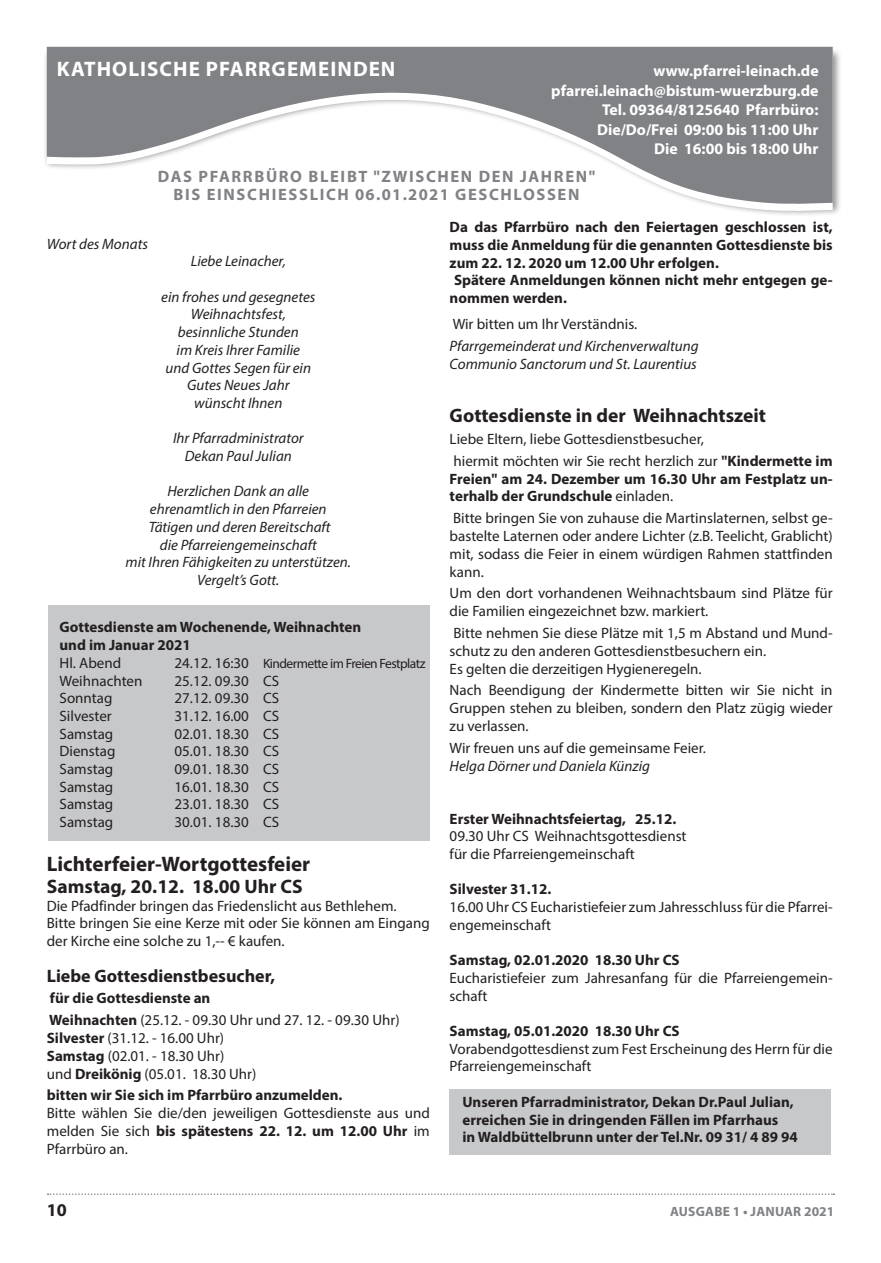
<style>
.page{position:relative;width:881px;height:1263px;background:#fff}
.page>*{position:absolute;margin:0;border:0;box-sizing:border-box;transform-origin:0 0}
.t1{font:700 21px "Myriad Pro";color:#231f20}
.t2{font:700 21px "Myriad Pro";letter-spacing:.05em;color:#fff}
.t3{font:700 19.5px "Myriad Pro";color:#231f20}
.t4{font:700 18px "Myriad Pro";color:#231f20}
.t5{font:700 16.5px/17.7px "Myriad Pro";letter-spacing:.1em;color:#808285;text-align:center}
.t6{font:700 15.75px/19.5px "Myriad Pro";color:#fff;text-align:right}
.t7{font:15px/17.7px "Myriad Pro";color:#231f20}
.t8{font:700 15px/17.7px "Myriad Pro";color:#231f20}
.t9{font:italic 15px/17.7px "Myriad Pro";color:#231f20;text-align:center}
.t10{font:13.5px "Myriad Pro";letter-spacing:-.04em;color:#231f20}
.t11{font:700 13.5px "Myriad Pro";letter-spacing:.02em;color:#808285}
.s1{font-size:15px}
.s2{font-weight:700}
.s3{font-weight:400}
</style>
<div class="page">
<div style="left:43px;top:48px;width:798px;height:169px;background:#231f20;opacity:.5"></div>
<svg style="left:47px;top:204px;width:785px;height:7px"></svg>
<svg style="left:47px;top:47px;width:785px;height:157px;fill:#808285"></svg>
<div style="left:449px;top:1090px;width:381px;height:65px;background:#c7c8ca"></div>
<svg style="left:48px;top:1193px;width:786px;height:2px"></svg>
<div style="left:48px;top:605px;width:381px;height:235px;background:#c7c8ca"></div>
<h1 class="t2" style="left:57px;top:56px;width:340px">KATHOLISCHE PFARRGEMEINDEN</h1>
<p class="t6" style="left:551px;top:61px;width:269px">www.pfarrei-leinach.de pfarrei.leinach@bistum-wuerzburg.de<br>Tel. 09364/8125640 Pfarrbüro:<br>Die/Do/Frei 09:00 bis 11:00 Uhr<br>Die 16:00 bis 18:00 Uhr</p>
<p class="t5" style="left:158px;top:167px;width:438px">DAS PFARRBÜRO BLEIBT "ZWISCHEN DEN JAHREN"<br>BIS EINSCHIESSLICH 06.01.2021 GESCHLOSSEN</p>
<p class="t9" style="left:47px;top:234px;width:103px">Wort des Monats</p>
<p class="t9" style="left:191px;top:252px;width:97px">Liebe Leinacher,</p>
<p class="t9" style="left:161px;top:288px;width:156px">ein frohes und gesegnetes<br>Weihnachtsfest, besinnliche Stunden<br>im Kreis Ihrer Familie<br>und Gottes Segen für ein<br>Gutes Neues Jahr wünscht Ihnen</p>
<p class="t9" style="left:173px;top:429px;width:132px">Ihr Pfarradministrator<br>Dekan Paul Julian</p>
<p class="t9" style="left:126px;top:482px;width:227px">Herzlichen Dank an alle ehrenamtlich in den Pfarreien<br>Tätigen und deren Bereitschaft<br>die Pfarreiengemeinschaft<br>mit Ihren Fähigkeiten zu unterstützen.<br>Vergelt’s Gott.</p>
<p class="t8" style="left:60px;top:618px;width:303px">Gottesdienste am Wochenende, Weihnachten und im Januar 2021</p>
<p class="t7" style="left:60px;top:654px;width:63px">Hl. Abend</p>
<p class="t10" style="left:174px;top:655px;width:252px"><span class="s1">24.12. 16:30</span> Kindermette im Freien Festplatz</p>
<p class="t7" style="left:60px;top:671px;width:84px">Weihnachten</p>
<p class="t7" style="left:174px;top:671px;width:106px">25.12. 09.30 CS</p>
<p class="t7" style="left:60px;top:689px;width:54px">Sonntag</p>
<p class="t7" style="left:174px;top:689px;width:106px">27.12. 09.30 CS</p>
<p class="t7" style="left:60px;top:707px;width:54px">Silvester</p>
<p class="t7" style="left:174px;top:707px;width:106px">31.12. 16.00 CS</p>
<p class="t7" style="left:60px;top:724px;width:55px">Samstag</p>
<p class="t7" style="left:174px;top:724px;width:106px">02.01. 18.30 CS</p>
<p class="t7" style="left:60px;top:742px;width:57px">Dienstag</p>
<p class="t7" style="left:174px;top:742px;width:106px">05.01. 18.30 CS</p>
<p class="t7" style="left:60px;top:760px;width:55px">Samstag</p>
<p class="t7" style="left:174px;top:760px;width:106px">09.01. 18.30 CS</p>
<p class="t7" style="left:60px;top:778px;width:55px">Samstag</p>
<p class="t7" style="left:174px;top:778px;width:106px">16.01. 18.30 CS</p>
<p class="t7" style="left:60px;top:795px;width:55px">Samstag</p>
<p class="t7" style="left:174px;top:795px;width:106px">23.01. 18.30 CS</p>
<p class="t7" style="left:60px;top:813px;width:55px">Samstag</p>
<p class="t7" style="left:174px;top:813px;width:106px">30.01. 18.30 CS</p>
<h1 class="t1" style="left:47px;top:850px;width:265px">Lichterfeier-Wortgottesfeier</h1>
<h2 class="t3" style="left:47px;top:874px;width:257px">Samstag, 20.12. 18.00 Uhr CS</h2>
<p class="t7" style="left:47px;top:896px;width:384px">Die Pfadfinder bringen das Friedenslicht aus Bethlehem.<br>Bitte bringen Sie eine Kerze mit oder Sie können am Eingang der Kirche eine solche zu 1,-- € kaufen.</p>
<p class="t4" style="left:47px;top:964px;width:230px">Liebe Gottesdienstbesucher,</p>
<p class="t7" style="left:49px;top:987px;width:352px;line-height:21.9px"><span class="s2">für die Gottesdienste an<br>Weihnachten</span> (25.12. - 09.30 Uhr und 27. 12. - 09.30 Uhr)</p>
<p class="t7" style="left:47px;top:1029px;width:211px"><span class="s2">Silvester</span> (31.12. - 16.00 Uhr)<br><span class="s2">Samstag</span> (02.01. - 18.30 Uhr)<br>und <span class="s2">Dreikönig</span> (05.01. 18.30 Uhr)</p>
<p class="t8" style="left:47px;top:1086px;width:297px">bitten wir Sie sich im Pfarrbüro anzumelden.</p>
<p class="t7" style="left:47px;top:1104px;width:384px;text-align:justify">Bitte wählen Sie die/den jeweiligen Gottesdienste aus und melden Sie sich <span class="s2">bis spätestens 22. 12. um 12.00 Uhr</span> im Pfarrbüro an.</p>
<p class="t8" style="left:449px;top:218px;width:384px">Da das Pfarrbüro nach den Feiertagen geschlossen ist, muss die Anmeldung für die genannten Gottesdienste bis zum 22. 12. 2020 um 12.00 Uhr erfolgen.<br>Spätere Anmeldungen können nicht mehr entgegen ge&shy;nommen werden.</p>
<p class="t7" style="left:452px;top:315px;width:186px">Wir bitten um Ihr Verständnis.</p>
<p class="t9" style="left:449px;top:337px;width:250px;text-align:left">Pfarrgemeinderat und Kirchenverwaltung<br>Communio Sanctorum und St. Laurentius</p>
<h2 class="t3" style="left:449px;top:403px;width:318px">Gottesdienste in der Weihnachtszeit</h2>
<p class="t7" style="left:449px;top:428px;width:384px;line-height:21.9px">Liebe Eltern, liebe Gottesdienstbesucher,<br>hiermit möchten wir Sie recht herzlich zur <span class="s2">"Kindermette im</span></p>
<p class="t8" style="left:449px;top:469px;width:384px">Freien" am 24. Dezember um 16.30 Uhr am Festplatz un&shy;terhalb der Grundschule <span class="s3">einladen.</span></p>
<p class="t7" style="left:449px;top:509px;width:384px;text-align:justify">Bitte bringen Sie von zuhause die Martinslaternen, selbst ge&shy;bastelte Laternen oder andere Lichter (z.B. Teelicht, Grablicht) mit, sodass die Feier in einem würdigen Rahmen stattfinden kann.</p>
<p class="t7" style="left:449px;top:584px;width:384px">Um den dort vorhandenen Weihnachtsbaum sind Plätze für die Familien eingezeichnet bzw. markiert.</p>
<p class="t7" style="left:449px;top:624px;width:384px">Bitte nehmen Sie diese Plätze mit 1,5 m Abstand und Mund&shy;schutz zu den anderen Gottesdienstbesuchern ein.<br>Es gelten die derzeitigen Hygieneregeln.</p>
<p class="t7" style="left:449px;top:681px;width:384px;text-align:justify">Nach Beendigung der Kindermette bitten wir Sie nicht in Gruppen stehen zu bleiben, sondern den Platz zügig wieder zu verlassen.</p>
<p class="t7" style="left:449px;top:739px;width:258px">Wir freuen uns auf die gemeinsame Feier.</p>
<p class="t9" style="left:449px;top:756px;width:202px">Helga Dörner und Daniela Künzig</p>
<p class="t8" style="left:449px;top:809px;width:228px">Erster Weihnachtsfeiertag, 25.12.</p>
<p class="t7" style="left:449px;top:827px;width:238px">09.30 Uhr CS Weihnachtsgottesdienst für die Pfarreiengemeinschaft</p>
<p class="t8" style="left:449px;top:880px;width:103px">Silvester 31.12.</p>
<p class="t7" style="left:449px;top:898px;width:384px">16.00 Uhr CS Eucharistiefeier zum Jahresschluss für die Pfarrei&shy;engemeinschaft</p>
<p class="t8" style="left:449px;top:951px;width:231px">Samstag, 02.01.2020 18.30 Uhr CS</p>
<p class="t7" style="left:449px;top:969px;width:384px">Eucharistiefeier zum Jahresanfang für die Pfarreiengemein&shy;schaft</p>
<p class="t8" style="left:449px;top:1022px;width:231px">Samstag, 05.01.2020 18.30 Uhr CS</p>
<p class="t7" style="left:449px;top:1040px;width:384px">Vorabendgottesdienst zum Fest Erscheinung des Herrn für die<br>Pfarreiengemeinschaft</p>
<p class="t8" style="left:462px;top:1092px;width:337px">Unseren Pfarradministrator, Dekan Dr.Paul Julian, erreichen Sie in dringenden Fällen im Pfarrhaus<br>in Waldbüttelbrunn unter der Tel.Nr. 09 31/ 4 89 94</p>
<p class="t4" style="left:47px;top:1198px;width:21px">10</p>
<p class="t11" style="left:669px;top:1203px;width:165px">AUSGABE 1 • JANUAR 2021</p>
</div>
